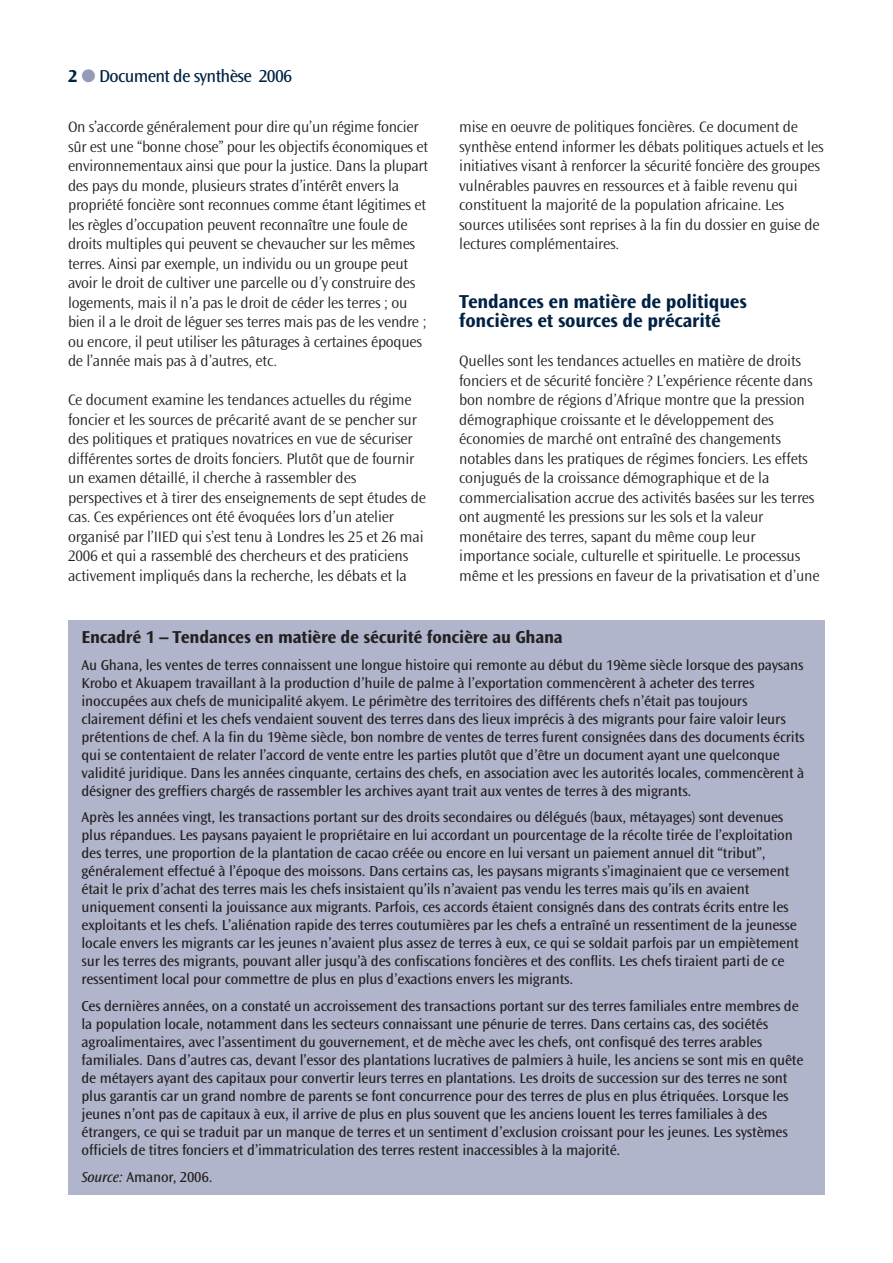
<style>
.page{position:relative;width:893px;height:1263px;background:#fff}
.page>*{position:absolute;margin:0;border:0;box-sizing:border-box;transform-origin:0 0}
.t1{font:700 19.5px/19.5px "Ocean Sans";letter-spacing:-.01em;color:#024}
.t2{font:700 18px "Ocean Sans";letter-spacing:-.01em;color:#231f20}
.t3{font:18px "Ocean Sans";letter-spacing:-.035em;color:#024}
.t4{font:300 15.75px/19.5px "Ocean Sans";letter-spacing:-.01em;color:#231f20}
.t5{font:15px/18px "Ocean Sans";letter-spacing:-.01em;color:#231f20}
.s1{font-weight:700}
.s2{color:#939bb6}
.s3{font-style:italic}
</style>
<div class="page">
<div style="left:68px;top:621px;width:757px;height:574px;background:#b1b5cb"></div>
<p class="t3" style="left:68px;top:69px;width:226px"><span class="s1">2</span> <span class="s2">●</span> Document de synthèse 2006</p>
<p class="t4" style="left:68px;top:118px;width:362px">On s’accorde généralement pour dire qu’un régime foncier sûr est une “bonne chose” pour les objectifs économiques et environnementaux ainsi que pour la justice. Dans la plupart des pays du monde, plusieurs strates d’intérêt envers la propriété foncière sont reconnues comme étant légitimes et les règles d’occupation peuvent reconnaître une foule de droits multiples qui peuvent se chevaucher sur les mêmes terres. Ainsi par exemple, un individu ou un groupe peut avoir le droit de cultiver une parcelle ou d’y construire des logements, mais il n’a pas le droit de céder les terres ; ou bien il a le droit de léguer ses terres mais pas de les vendre ; ou encore, il peut utiliser les pâturages à certaines époques de l’année mais pas à d’autres, etc.</p>
<p class="t4" style="left:68px;top:391px;width:360px">Ce document examine les tendances actuelles du régime foncier et les sources de précarité avant de se pencher sur des politiques et pratiques novatrices en vue de sécuriser différentes sortes de droits fonciers. Plutôt que de fournir un examen détaillé, il cherche à rassembler des perspectives et à tirer des enseignements de sept études de cas. Ces expériences ont été évoquées lors d’un atelier organisé par l’IIED qui s’est tenu à Londres les 25 et 26 mai 2006 et qui a rassemblé des chercheurs et des praticiens activement impliqués dans la recherche, les débats et la</p>
<p class="t4" style="left:459px;top:118px;width:366px">mise en oeuvre de politiques foncières. Ce document de synthèse entend informer les débats politiques actuels et les initiatives visant à renforcer la sécurité foncière des groupes vulnérables pauvres en ressources et à faible revenu qui constituent la majorité de la population africaine. Les sources utilisées sont reprises à la fin du dossier en guise de lectures complémentaires.</p>
<h1 class="t1" style="left:459px;top:293px;width:289px">Tendances en matière de politiques foncières et sources de précarité</h1>
<p class="t4" style="left:459px;top:352px;width:362px">Quelles sont les tendances actuelles en matière de droits fonciers et de sécurité foncière ? L’expérience récente dans bon nombre de régions d’Afrique montre que la pression démographique croissante et le développement des économies de marché ont entraîné des changements notables dans les pratiques de régimes fonciers. Les effets conjugués de la croissance démographique et de la commercialisation accrue des activités basées sur les terres ont augmenté les pressions sur les sols et la valeur monétaire des terres, sapant du même coup leur importance sociale, culturelle et spirituelle. Le processus même et les pressions en faveur de la privatisation et d’une</p>
<p class="t2" style="left:82px;top:630px;width:483px">Encadré 1 – Tendances en matière de sécurité foncière au Ghana</p>
<p class="t5" style="left:82px;top:657px;width:725px">Au Ghana, les ventes de terres connaissent une longue histoire qui remonte au début du 19ème siècle lorsque des paysans Krobo et Akuapem travaillant à la production d’huile de palme à l’exportation commencèrent à acheter des terres inoccupées aux chefs de municipalité akyem. Le périmètre des territoires des différents chefs n’était pas toujours clairement défini et les chefs vendaient souvent des terres dans des lieux imprécis à des migrants pour faire valoir leurs prétentions de chef. A la fin du 19ème siècle, bon nombre de ventes de terres furent consignées dans des documents écrits qui se contentaient de relater l’accord de vente entre les parties plutôt que d’être un document ayant une quelconque validité juridique. Dans les années cinquante, certains des chefs, en association avec les autorités locales, commencèrent à désigner des greffiers chargés de rassembler les archives ayant trait aux ventes de terres à des migrants.</p>
<p class="t5" style="left:82px;top:809px;width:719px">Après les années vingt, les transactions portant sur des droits secondaires ou délégués (baux, métayages) sont devenues plus répandues. Les paysans payaient le propriétaire en lui accordant un pourcentage de la récolte tirée de l’exploitation des terres, une proportion de la plantation de cacao créée ou encore en lui versant un paiement annuel dit “tribut”, généralement effectué à l’époque des moissons. Dans certains cas, les paysans migrants s’imaginaient que ce versement était le prix d’achat des terres mais les chefs insistaient qu’ils n’avaient pas vendu les terres mais qu’ils en avaient uniquement consenti la jouissance aux migrants. Parfois, ces accords étaient consignés dans des contrats écrits entre les exploitants et les chefs. L’aliénation rapide des terres coutumières par les chefs a entraîné un ressentiment de la jeunesse locale envers les migrants car les jeunes n’avaient plus assez de terres à eux, ce qui se soldait parfois par un empiètement sur les terres des migrants, pouvant aller jusqu’à des confiscations foncières et des conflits. Les chefs tiraient parti de ce ressentiment local pour commettre de plus en plus d’exactions envers les migrants.</p>
<p class="t5" style="left:82px;top:998px;width:723px">Ces dernières années, on a constaté un accroissement des transactions portant sur des terres familiales entre membres de la population locale, notamment dans les secteurs connaissant une pénurie de terres. Dans certains cas, des sociétés agroalimentaires, avec l’assentiment du gouvernement, et de mèche avec les chefs, ont confisqué des terres arables familiales. Dans d’autres cas, devant l’essor des plantations lucratives de palmiers à huile, les anciens se sont mis en quête de métayers ayant des capitaux pour convertir leurs terres en plantations. Les droits de succession sur des terres ne sont plus garantis car un grand nombre de parents se font concurrence pour des terres de plus en plus étriquées. Lorsque les jeunes n’ont pas de capitaux à eux, il arrive de plus en plus souvent que les anciens louent les terres familiales à des étrangers, ce qui se traduit par un manque de terres et un sentiment d’exclusion croissant pour les jeunes. Les systèmes officiels de titres fonciers et d’immatriculation des terres restent inaccessibles à la majorité.</p>
<p class="t5" style="left:82px;top:1168px;width:133px"><span class="s3">Source:</span> Amanor, 2006.</p>
</div>
